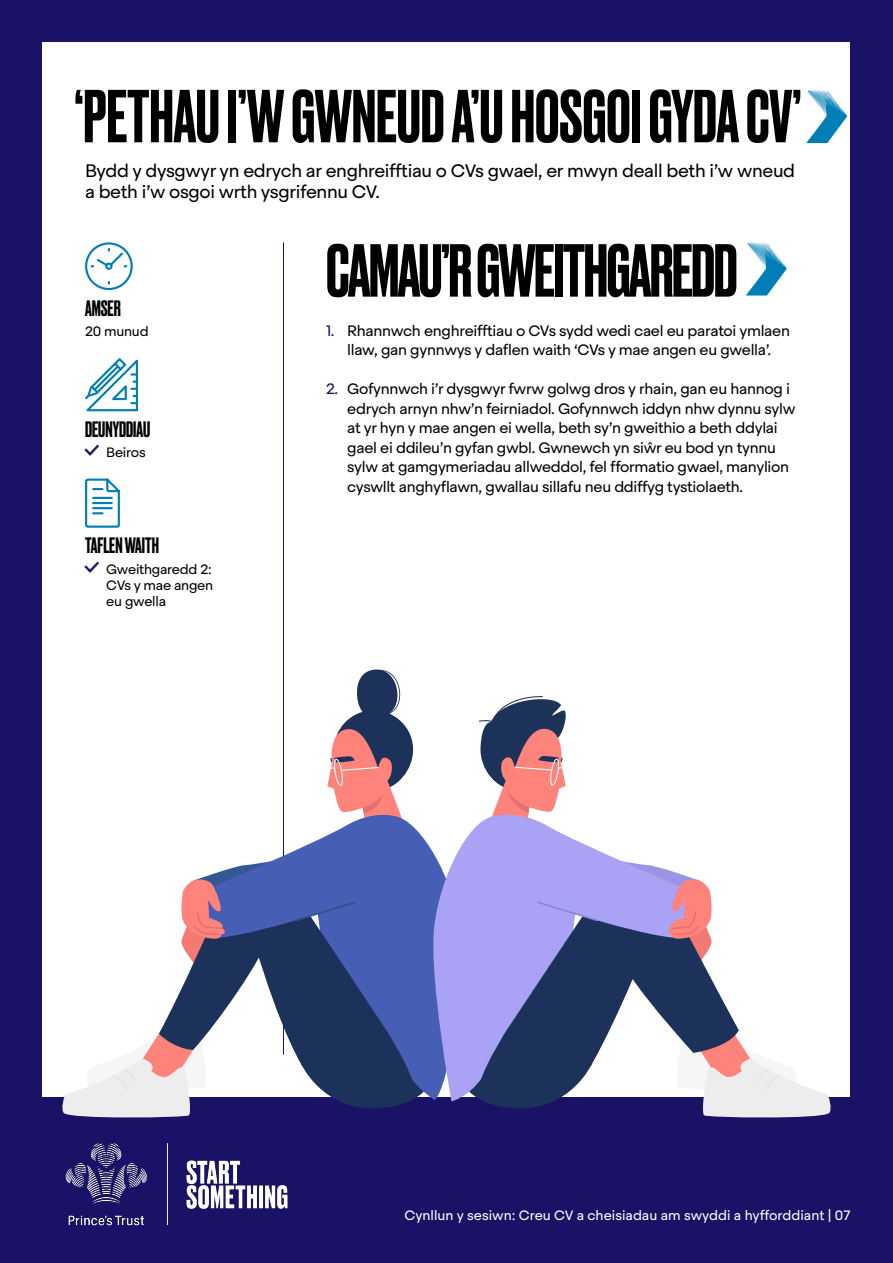
<style>
.page{position:relative;width:893px;height:1263px;background:#1a1266}
.page>*{position:absolute;margin:0;border:0;box-sizing:border-box;transform-origin:0 0}
.t1{font:500 70.5px "Druk";letter-spacing:-.005em;color:#000}
.t2{font:500 21px "Druk";color:#000}
.t3{font:18px/21.6px "Steradian";letter-spacing:-.02em;color:#000}
.t4{font:15px/19.5px "Steradian";letter-spacing:-.02em;color:#000;text-align:center}
.t5{font:13.5px "Steradian";color:#fff}
.t6{font:13.5px/16.2px "Steradian";letter-spacing:-.02em;color:#000;text-align:justify}
.s1{color:#1a1266}
</style>
<div class="page">
<div style="left:43px;top:43px;width:807px;height:1054px;background:#fff"></div>
<svg style="left:806px;top:90px;width:41px;height:53px"></svg>
<svg style="left:746px;top:242px;width:41px;height:54px"></svg>
<hr style="left:283px;top:242px;width:1px;height:812px;background:#1a1266">
<svg style="left:85px;top:242px;width:48px;height:49px"></svg>
<svg style="left:85px;top:358px;width:53px;height:54px"></svg>
<svg style="left:85px;top:478px;width:35px;height:50px"></svg>
<svg style="left:62px;top:669px;width:769px;height:449px"></svg>
<img style="left:65px;top:1143px;width:223px;height:83px">
<h1 class="t1" style="left:75px;top:68px;width:728px">‘PETHAU I’W GWNEUD A’U HOSGOI GYDA CV’</h1>
<p class="t3" style="left:85px;top:159px;width:712px">Bydd y dysgwyr yn edrych ar enghreifftiau o CVs gwael, er mwyn deall beth i’w wneud a beth i’w osgoi wrth ysgrifennu CV.</p>
<h2 class="t2" style="left:85px;top:293px;width:37px">AMSER</h2>
<p class="t6" style="left:85px;top:323px;width:65px">20 munud</p>
<h2 class="t2" style="left:85px;top:415px;width:67px">DEUNYDDIAU</h2>
<p class="t6" style="left:106px;top:444px;width:41px">Beiros</p>
<h2 class="t2" style="left:85px;top:531px;width:75px">TAFLEN WAITH</h2>
<p class="t6" style="left:106px;top:561px;width:109px">Gweithgaredd 2:<br>CVs y mae angen eu gwella</p>
<h1 class="t1" style="left:326px;top:222px;width:413px">CAMAU’R GWEITHGAREDD</h1>
<p class="t4" style="left:326px;top:321px;width:465px"><span class="s1">1.</span> Rhannwch enghreifftiau o CVs sydd wedi cael eu paratoi ymlaen llaw, gan gynnwys y daflen waith ‘CVs y mae angen eu gwella’.</p>
<p class="t4" style="left:347px;top:379px;width:450px;text-align:left;text-indent:-21px"><span class="s1">2.</span> Gofynnwch i’r dysgwyr fwrw golwg dros y rhain, gan eu hannog i edrych arnyn nhw’n feirniadol. Gofynnwch iddyn nhw dynnu sylw at yr hyn y mae angen ei wella, beth sy’n gweithio a beth ddylai gael ei ddileu’n gyfan gwbl. Gwnewch yn siŵr eu bod yn tynnu sylw at gamgymeriadau allweddol, fel fformatio gwael, manylion cyswllt anghyflawn, gwallau sillafu neu ddiffyg tystiolaeth.</p>
<p class="t5" style="left:405px;top:1207px;width:447px">Cynllun y sesiwn: Creu CV a cheisiadau am swyddi a hyfforddiant | 07</p>
</div>
